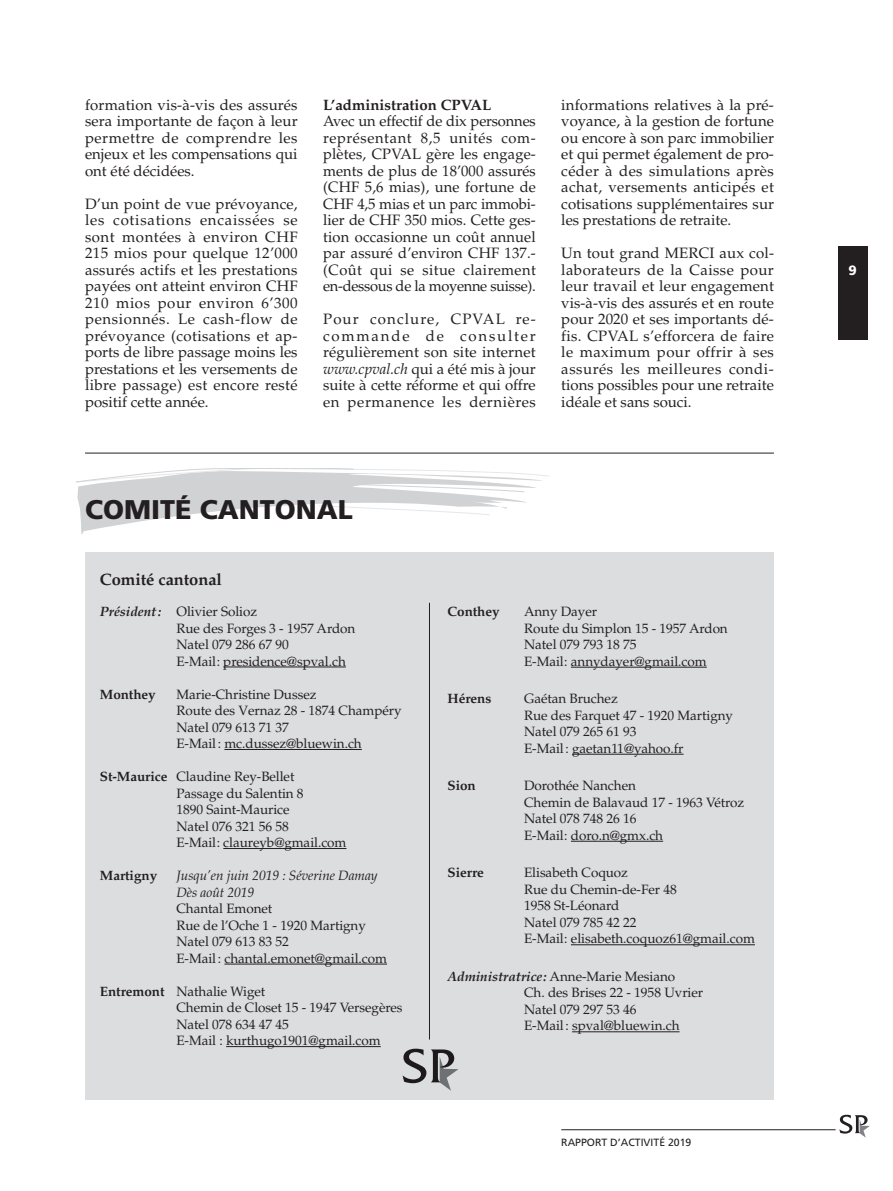
<style>
.page{position:relative;width:893px;height:1191px;background:#fff}
.page>*{position:absolute;margin:0;border:0;box-sizing:border-box;transform-origin:0 0}
.t1{font:900 27px "Frutiger";color:#231f20}
.t2{font:700 16.5px "Palatino LT Std";letter-spacing:-.005em;color:#231f20}
.t3{font:15px/16.5px "Palatino LT Std";color:#231f20;text-align:justify}
.t4{font:700 15px "Palatino LT Std";color:#231f20}
.t5{font:13.5px/16.5px "Palatino LT Std";letter-spacing:-.005em;color:#231f20}
.t6{font:italic 13.5px/16.5px "Palatino LT Std";letter-spacing:-.005em;color:#231f20}
.t7{font:700 13.5px "Palatino LT Std";letter-spacing:-.005em;color:#231f20}
.t8{font:900 13.5px "Frutiger";color:#fff}
.t9{font:10.5px "Frutiger";color:#231f20}
.s1{font-style:italic}
.s2{font-weight:700;font-style:italic}
.s3{font-weight:700}
</style>
<div class="page">
<hr style="left:561px;top:1129px;width:275px;height:1px;background:#231f20">
<svg style="left:839px;top:1114px;width:31px;height:23px"></svg>
<svg style="left:76px;top:468px;width:473px;height:66px"></svg>
<div style="left:838px;top:247px;width:29px;height:93px;background:#231f20"></div>
<hr style="left:85px;top:453px;width:689px;height:1px;background:#231f20">
<div style="left:85px;top:552px;width:689px;height:548px;background:#dcdddf"></div>
<svg style="left:403px;top:1048px;width:55px;height:42px"></svg>
<hr style="left:223px;top:666px;width:123px;height:1px;background:#231f20">
<hr style="left:224px;top:749px;width:138px;height:1px;background:#231f20">
<hr style="left:223px;top:848px;width:123px;height:1px;background:#231f20">
<hr style="left:224px;top:963px;width:163px;height:1px;background:#231f20">
<hr style="left:226px;top:1046px;width:155px;height:1px;background:#231f20">
<hr style="left:571px;top:667px;width:136px;height:1px;background:#231f20">
<hr style="left:572px;top:754px;width:112px;height:1px;background:#231f20">
<hr style="left:571px;top:841px;width:92px;height:1px;background:#231f20">
<hr style="left:571px;top:944px;width:184px;height:1px;background:#231f20">
<hr style="left:572px;top:1031px;width:107px;height:1px;background:#231f20">
<hr style="left:429px;top:603px;width:1px;height:436px;background:#231f20">
<p class="t3" style="left:85px;top:96px;width:214px">formation vis-à-vis des assurés sera importante de façon à leur permettre de comprendre les enjeux et les compensations qui ont été décidées.</p>
<p class="t3" style="left:85px;top:195px;width:214px">D’un point de vue prévoyance, les cotisations encaissées se sont montées à environ CHF 215 mios pour quelque 12’000 assurés actifs et les prestations payées ont atteint environ CHF 210 mios pour environ 6’300 pensionnés. Le cash-flow de prévoyance (cotisations et ap&shy;ports de libre passage moins les prestations et les versements de libre passage) est encore resté positif cette année.</p>
<p class="t4" style="left:323px;top:96px;width:170px">L’administration CPVAL</p>
<p class="t3" style="left:323px;top:113px;width:214px">Avec un effectif de dix personnes représentant 8,5 unités com&shy;plètes, CPVAL gère les engage&shy;ments de plus de 18’000 assurés (CHF 5,6 mias), une fortune de CHF 4,5 mias et un parc immobi&shy;lier de CHF 350 mios. Cette ges&shy;tion occasionne un coût annuel par assuré d’environ CHF 137.- (Coût qui se situe clairement en-dessous de la moyenne suisse).</p>
<p class="t3" style="left:323px;top:311px;width:214px">Pour conclure, CPVAL re&shy;commande de consulter régulièrement son site internet <span class="s1">www.cpval.ch</span> qui a été mis à jour suite à cette réforme et qui offre en permanence les dernières</p>
<p class="t3" style="left:561px;top:96px;width:214px">informations relatives à la pré&shy;voyance, à la gestion de fortune ou encore à son parc immobilier et qui permet également de pro&shy;céder à des simulations après achat, versements anticipés et cotisations supplémentaires sur les prestations de retraite.</p>
<p class="t3" style="left:561px;top:245px;width:214px">Un tout grand MERCI aux col&shy;laborateurs de la Caisse pour leur travail et leur engagement vis-à-vis des assurés et en route pour 2020 et ses importants dé&shy;fis. CPVAL s’efforcera de faire le maximum pour offrir à ses assurés les meilleures condi&shy;tions possibles pour une retraite idéale et sans souci.</p>
<h1 class="t1" style="left:85px;top:493px;width:269px">COMITÉ CANTONAL</h1>
<p class="t2" style="left:100px;top:569px;width:124px">Comité cantonal</p>
<p class="t5" style="left:176px;top:603px;width:180px;text-indent:-77px"><span class="s2">Président:</span> Olivier Solioz<br>Rue des Forges 3 - 1957 Ardon<br>Natel 079 286 67 90<br>E-Mail: presidence@spval.ch</p>
<p class="t7" style="left:100px;top:686px;width:57px">Monthey</p>
<p class="t5" style="left:176px;top:686px;width:227px">Marie-Christine Dussez<br>Route des Vernaz 28 - 1874 Champéry<br>Natel 079 613 71 37<br>E-Mail: mc.dussez@bluewin.ch</p>
<p class="t5" style="left:176px;top:768px;width:172px;text-indent:-77px"><span class="s3">St-Maurice</span> Claudine Rey-Bellet<br>Passage du Salentin 8<br>1890 Saint-Maurice<br>Natel 076 321 56 58<br>E-Mail: claureyb@gmail.com</p>
<p class="t7" style="left:100px;top:867px;width:59px">Martigny</p>
<p class="t6" style="left:176px;top:867px;width:203px">Jusqu’en juin 2019 : Séverine Damay<br>Dès août 2019</p>
<p class="t5" style="left:176px;top:900px;width:212px">Chantal Emonet<br>Rue de l’Oche 1 - 1920 Martigny<br>Natel 079 613 83 52<br>E-Mail: chantal.emonet@gmail.com</p>
<p class="t5" style="left:176px;top:983px;width:228px;text-indent:-77px"><span class="s3">Entremont</span> Nathalie Wiget<br>Chemin de Closet 15 - 1947 Versegères<br>Natel 078 634 47 45<br>E-Mail : kurthugo1901@gmail.com</p>
<p class="t7" style="left:448px;top:604px;width:54px">Conthey</p>
<p class="t5" style="left:524px;top:603px;width:205px">Anny Dayer<br>Route du Simplon 15 - 1957 Ardon<br>Natel 079 793 18 75<br>E-Mail: annydayer@gmail.com</p>
<p class="t7" style="left:448px;top:691px;width:45px">Hérens</p>
<p class="t5" style="left:524px;top:690px;width:211px">Gaétan Bruchez<br>Rue des Farquet 47 - 1920 Martigny<br>Natel 079 265 61 93<br>E-Mail: gaetan11@yahoo.fr</p>
<p class="t7" style="left:448px;top:778px;width:30px">Sion</p>
<p class="t5" style="left:524px;top:777px;width:222px">Dorothée Nanchen<br>Chemin de Balavaud 17 - 1963 Vétroz<br>Natel 078 748 26 16<br>E-Mail: doro.n@gmx.ch</p>
<p class="t7" style="left:448px;top:865px;width:38px">Sierre</p>
<p class="t5" style="left:524px;top:864px;width:232px">Elisabeth Coquoz<br>Rue du Chemin-de-Fer 48<br>1958 St-Léonard<br>Natel 079 785 42 22<br>E-Mail: elisabeth.coquoz61@gmail.com</p>
<p class="t5" style="left:524px;top:968px;width:181px;text-indent:-77px"><span class="s2">Administratrice:</span> Anne-Marie Mesiano<br>Ch. des Brises 22 - 1958 Uvrier<br>Natel 079 297 53 46<br>E-Mail: spval@bluewin.ch</p>
<p class="t9" style="left:561px;top:1136px;width:132px">RAPPORT D’ACTIVITÉ 2019</p>
<p class="t8" style="left:848px;top:262px;width:10px">9</p>
</div>
